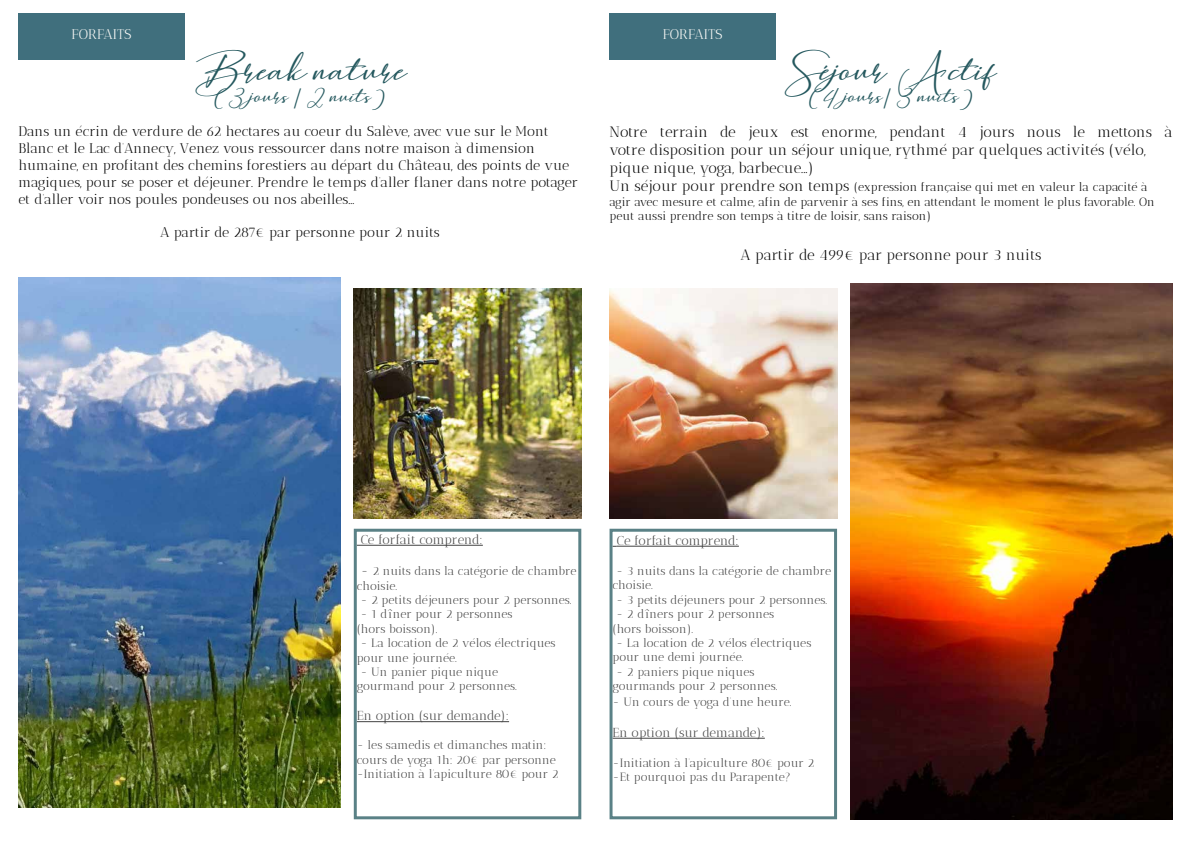
<style>
.page{position:relative;width:1191px;height:842px;background:#fff}
.page>*{position:absolute;margin:0;border:0;box-sizing:border-box;transform-origin:0 0}
.t1{font:30px "Hearth Stone";color:#24585e;scale:1.22 1}
.t2{font:18px "Hearth Stone";color:#24585e;scale:1.22 1}
.t3{font:15px/18px "Antic Didone";color:#000}
.t4{font:14px/16.8px "Antic Didone";color:#000}
.t5{font:14px "Antic Didone";color:#fffdf9}
.t6{font:13px "Antic Didone";color:#000}
.t7{font:12px/14.4px "Antic Didone";color:#000}
.s1{font-size:15px}
.s2{font-size:13px}
</style>
<div class="page">
<div style="left:609px;top:13px;width:167px;height:46px;background:#406f7d"></div>
<img style="left:609px;top:288px;width:228px;height:230px">
<hr style="left:617px;top:546px;width:122px;height:1px;background:#000">
<hr style="left:612px;top:738px;width:153px;height:1px;background:#000">
<div style="left:609px;top:529px;width:228px;height:290px;border:3px solid #24585e"></div>
<img style="left:850px;top:283px;width:322px;height:536px">
<div style="left:18px;top:13px;width:167px;height:46px;background:#406f7d"></div>
<img style="left:18px;top:278px;width:322px;height:529px">
<hr style="left:357px;top:545px;width:126px;height:1px;background:#000">
<hr style="left:357px;top:721px;width:152px;height:1px;background:#000">
<div style="left:354px;top:529px;width:227px;height:290px;border:3px solid #24585e"></div>
<img style="left:354px;top:288px;width:227px;height:230px">
<p class="t5" style="left:72px;top:25px;width:61px">FORFAITS</p>
<h1 class="t1" style="left:192px;top:54px;width:178px">Break nature</h1>
<h2 class="t2" style="left:214px;top:87px;width:142px">(3 jours / 2 nuits)</h2>
<p class="t4" style="left:18px;top:123px;width:561px">Dans un écrin de verdure de 62 hectares au coeur du Salève, avec vue sur le Mont Blanc et le Lac d’Annecy, Venez vous ressourcer dans notre maison à dimension humaine, en profitant des chemins forestiers au départ du Château, des points de vue magiques, pour se poser et déjeuner. Prendre le temps d’aller flaner dans notre potager et d’aller voir nos poules pondeuses ou nos abeilles...</p>
<p class="t4" style="left:160px;top:224px;width:281px">A partir de 287€ par personne pour 2 nuits</p>
<p class="t5" style="left:662px;top:25px;width:61px">FORFAITS</p>
<h1 class="t1" style="left:785px;top:54px;width:175px">Séjour Actif</h1>
<h2 class="t2" style="left:808px;top:87px;width:137px">(4 jours/ 3 nuits)</h2>
<p class="t3" style="left:609px;top:123px;width:564px">Notre terrain de jeux est enorme, pendant 4 jours nous le mettons à votre disposition pour un séjour unique, rythmé par quelques activités (vélo, pique nique, yoga, barbecue...)</p>
<p class="t7" style="left:609px;top:180px;width:547px"><span class="s1">Un séjour pour prendre son temps</span> (expression française qui met en valeur la capacité à agir avec mesure et calme, afin de parvenir à ses fins, en attendant le moment le plus favorable. On peut aussi prendre son temps à titre de loisir, sans raison)</p>
<p class="t3" style="left:740px;top:245px;width:302px">A partir de 499€ par personne pour 3 nuits</p>
<p class="t6" style="left:361px;top:532px;width:124px">Ce forfait comprend:</p>
<p class="t7" style="left:357px;top:564px;width:221px;text-indent:4px"><span class="s2">-</span> 2 nuits dans la catégorie de chambre choisie.</p>
<p class="t7" style="left:360px;top:592px;width:213px">- 2 petits déjeuners pour 2 personnes.</p>
<p class="t7" style="left:357px;top:607px;width:157px">- 1 dîner pour 2 personnes (hors boisson).</p>
<p class="t7" style="left:357px;top:636px;width:200px">- La location de 2 vélos électriques pour une journée.</p>
<p class="t7" style="left:357px;top:664px;width:162px">- Un panier pique nique gourmand pour 2 personnes.</p>
<p class="t6" style="left:357px;top:708px;width:154px">En option (sur demande):</p>
<p class="t7" style="left:357px;top:738px;width:203px">- les samedis et dimanches matin: cours de yoga 1h: 20€ par personne -Initiation à l’apiculture 80€ pour 2</p>
<p class="t6" style="left:617px;top:532px;width:124px">Ce forfait comprend:</p>
<p class="t7" style="left:612px;top:563px;width:220px">- 3 nuits dans la catégorie de chambre choisie.</p>
<p class="t7" style="left:616px;top:592px;width:213px">- 3 petits déjeuners pour 2 personnes.</p>
<p class="t7" style="left:612px;top:607px;width:163px">- 2 dîners pour 2 personnes (hors boisson).</p>
<p class="t7" style="left:612px;top:635px;width:200px">- La location de 2 vélos électriques pour une demi journée.</p>
<p class="t7" style="left:612px;top:664px;width:166px">- 2 paniers pique niques gourmands pour 2 personnes.</p>
<p class="t7" style="left:612px;top:694px;width:180px">- Un cours de yoga d’une heure.</p>
<p class="t6" style="left:612px;top:724px;width:154px">En option (sur demande):</p>
<p class="t7" style="left:612px;top:755px;width:203px">-Initiation à l’apiculture 80€ pour 2 -Et pourquoi pas du Parapente?</p>
</div>
